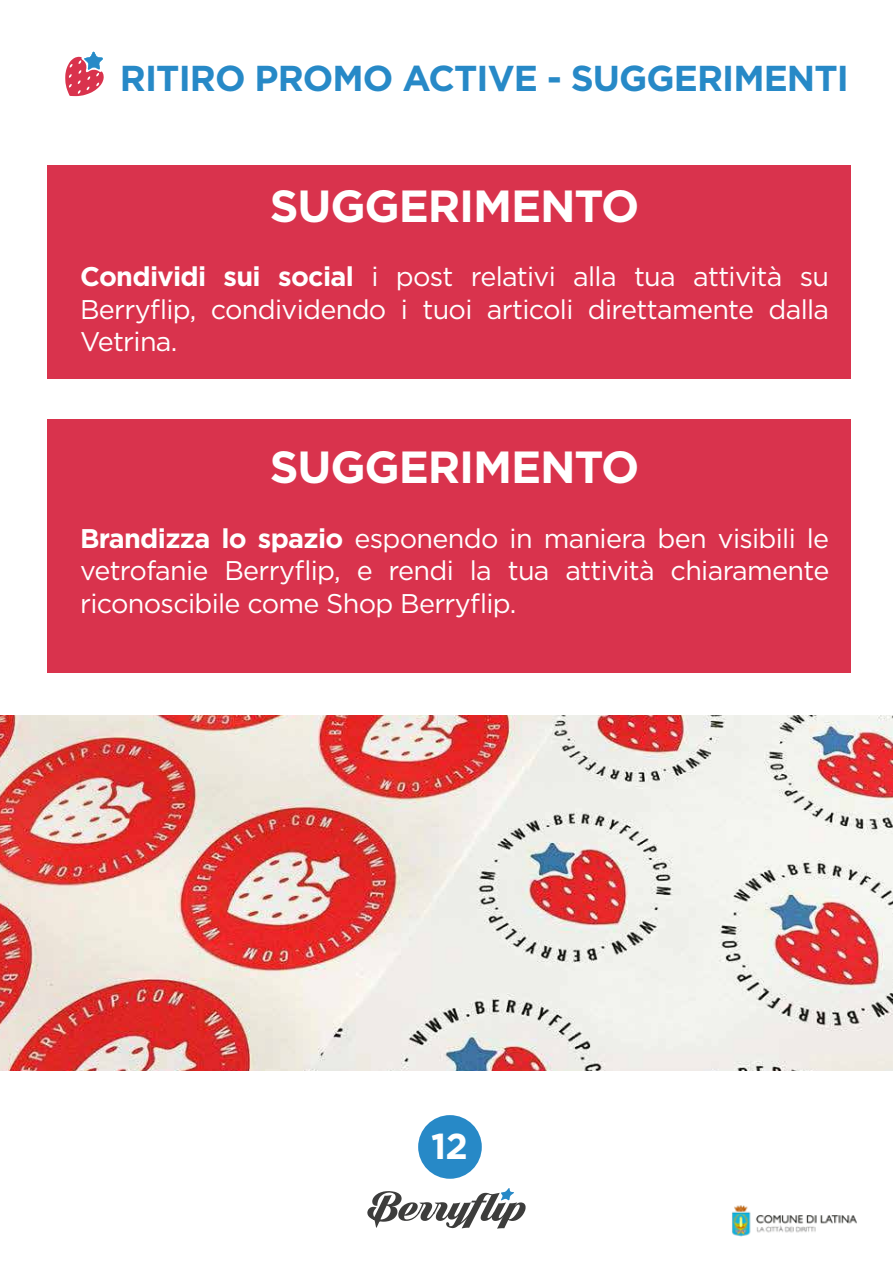
<style>
.page{position:relative;width:893px;height:1263px;background:#fff}
.page>*{position:absolute;margin:0;border:0;box-sizing:border-box;transform-origin:0 0}
.t1{font:700 45px "Gotham";letter-spacing:-.025em;color:#fff}
.t2{font:700 36px "Gotham";letter-spacing:-.025em;color:#2789c7}
.t3{font:700 36px "Gotham";color:#fff}
.t4{font:27px/32.4px "Gotham";letter-spacing:-.025em;color:#fff;text-align:justify}
.s1{font-weight:700}
</style>
<div class="page">
<div style="left:418px;top:1115px;width:64px;height:64px;background:#2789c7;border-radius:50%"></div>
<svg style="left:367px;top:1188px;width:159px;height:41px"></svg>
<img style="left:732px;top:1205px;width:125px;height:32px">
<div style="left:47px;top:165px;width:804px;height:214px;background:#d9334d"></div>
<div style="left:47px;top:419px;width:804px;height:254px;background:#d9334d"></div>
<svg style="left:65px;top:52px;width:39px;height:44px"></svg>
<img style="left:0;top:715px;width:893px;height:355px">
<h2 class="t2" style="left:120px;top:55px;width:731px">RITIRO PROMO ACTIVE - SUGGERIMENTI</h2>
<h1 class="t1" style="left:270px;top:176px;width:371px">SUGGERIMENTO</h1>
<p class="t4" style="left:80px;top:260px;width:751px"><span class="s1">Condividi sui social</span> i post relativi alla tua attività su Berryflip, condividendo i tuoi articoli direttamente dalla Vetrina.</p>
<h1 class="t1" style="left:270px;top:437px;width:371px">SUGGERIMENTO</h1>
<p class="t4" style="left:80px;top:521px;width:751px"><span class="s1">Brandizza lo spazio</span> esponendo in maniera ben visibili le vetrofanie Berryflip, e rendi la tua attività chiaramente riconoscibile come Shop Berryflip.</p>
<h2 class="t3" style="left:431px;top:1122px;width:38px">12</h2>
</div>
